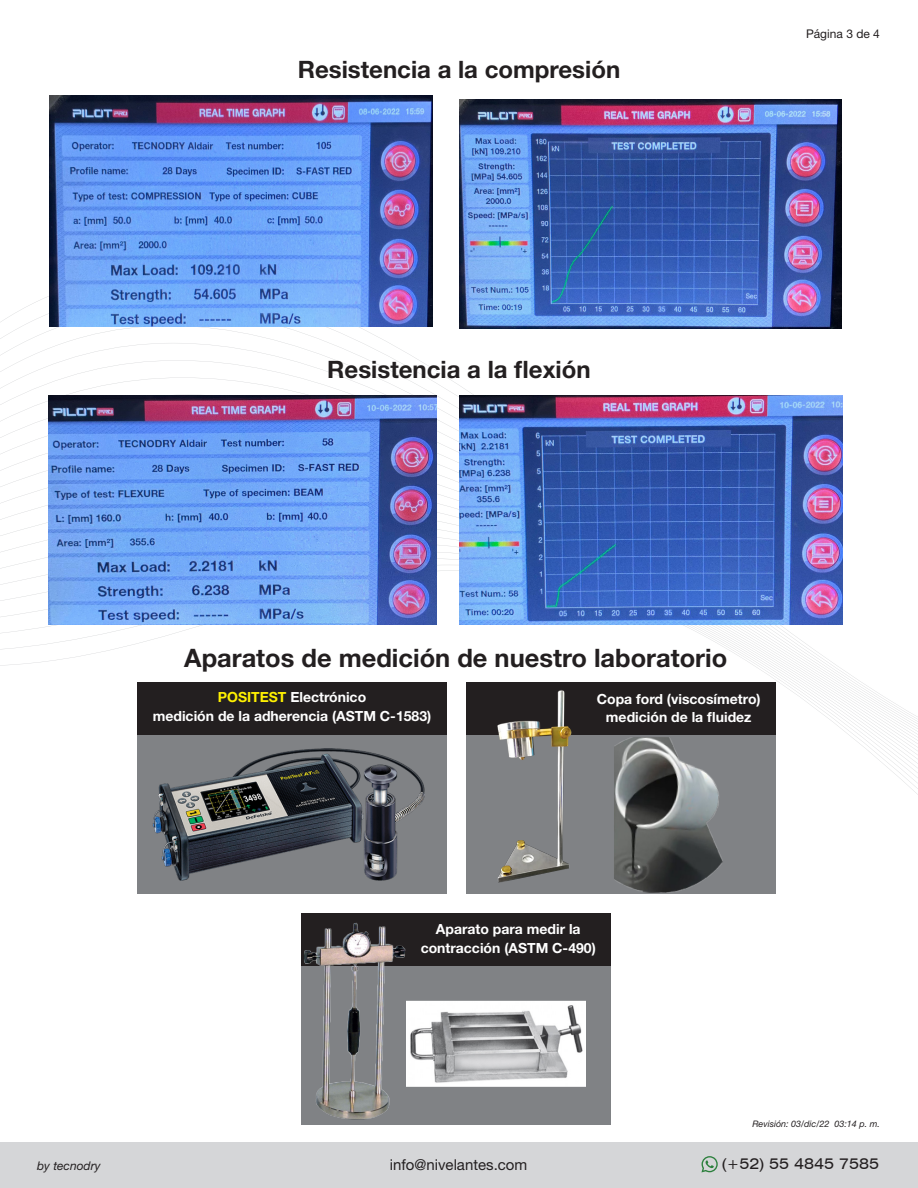
<style>
.page{position:relative;width:918px;height:1188px;background:#fff}
.page>*{position:absolute;margin:0;border:0;box-sizing:border-box;transform-origin:0 0}
.t1{font:700 25.5px "Helvetica Neue LT Std";color:#231f20}
.t2{font:700 24px "Helvetica Neue LT Std";color:#231f20}
.t3{font:15px "Helvetica Neue LT Std";color:#231f20}
.t4{font:expanded 15px "Swiss 721 BT";color:#231f20}
.t5{font:700 13.95px "Helvetica Neue LT Std";color:#fff}
.t6{font:12px "Helvetica Neue LT Std";color:#231f20}
.t7{font:italic 12px "Helvetica Neue LT Std";color:#231f20}
.t8{font:italic 9px "Helvetica Neue LT Std";color:#231f20}
.s1{color:#fff101}
</style>
<div class="page">
<svg style="left:0;top:343px;width:843px;height:216px"></svg>
<svg style="left:0;top:570px;width:918px;height:225px"></svg>
<div style="left:0;top:1142px;width:918px;height:46px;background:#d5d6d8"></div>
<svg style="left:701px;top:1156px;width:17px;height:16px"></svg>
<div style="left:137px;top:684px;width:309px;height:210px;background:#808285"></div>
<div style="left:137px;top:683px;width:309px;height:52px;background:#231f20"></div>
<div style="left:301px;top:914px;width:309px;height:210px;background:#808285"></div>
<div style="left:301px;top:913px;width:309px;height:52px;background:#231f20"></div>
<div style="left:466px;top:684px;width:310px;height:210px;background:#808285"></div>
<img style="left:50px;top:95px;width:383px;height:232px">
<img style="left:49px;top:395px;width:387px;height:230px">
<img style="left:459px;top:99px;width:383px;height:230px">
<img style="left:459px;top:395px;width:383px;height:230px">
<img style="left:153px;top:749px;width:271px;height:132px">
<img style="left:302px;top:922px;width:105px;height:198px">
<div style="left:466px;top:683px;width:310px;height:52px;background:#231f20"></div>
<img style="left:614px;top:737px;width:109px;height:156px">
<img style="left:407px;top:965px;width:179px;height:160px">
<img style="left:497px;top:690px;width:75px;height:193px">
<p class="t2" style="left:298px;top:55px;width:324px">Resistencia a la compresión</p>
<p class="t6" style="left:806px;top:27px;width:75px">Página 3 de 4</p>
<p class="t2" style="left:327px;top:355px;width:265px">Resistencia a la flexión</p>
<p class="t1" style="left:184px;top:642px;width:545px">Aparatos de medición de nuestro laboratorio</p>
<p class="t5" style="left:218px;top:689px;width:150px"><span class="s1">POSITEST</span> Electrónico</p>
<p class="t5" style="left:153px;top:707px;width:280px">medición de la adherencia (ASTM C-1583)</p>
<p class="t5" style="left:597px;top:690px;width:165px">Copa ford (viscosímetro)</p>
<p class="t5" style="left:606px;top:709px;width:147px">medición de la fluidez</p>
<p class="t7" style="left:37px;top:1158px;width:65px">by tecnodry</p>
<p class="t5" style="left:436px;top:921px;width:146px">Aparato para medir la</p>
<p class="t5" style="left:421px;top:939px;width:177px">contracción (ASTM C-490)</p>
<p class="t8" style="left:752px;top:1118px;width:129px">Revisión: 03/dic/22 03:14 p. m.</p>
<p class="t3" style="left:390px;top:1155px;width:139px">info@nivelantes.com</p>
<p class="t4" style="left:722px;top:1155px;width:159px">(+52) 55 4845 7585</p>
</div>
